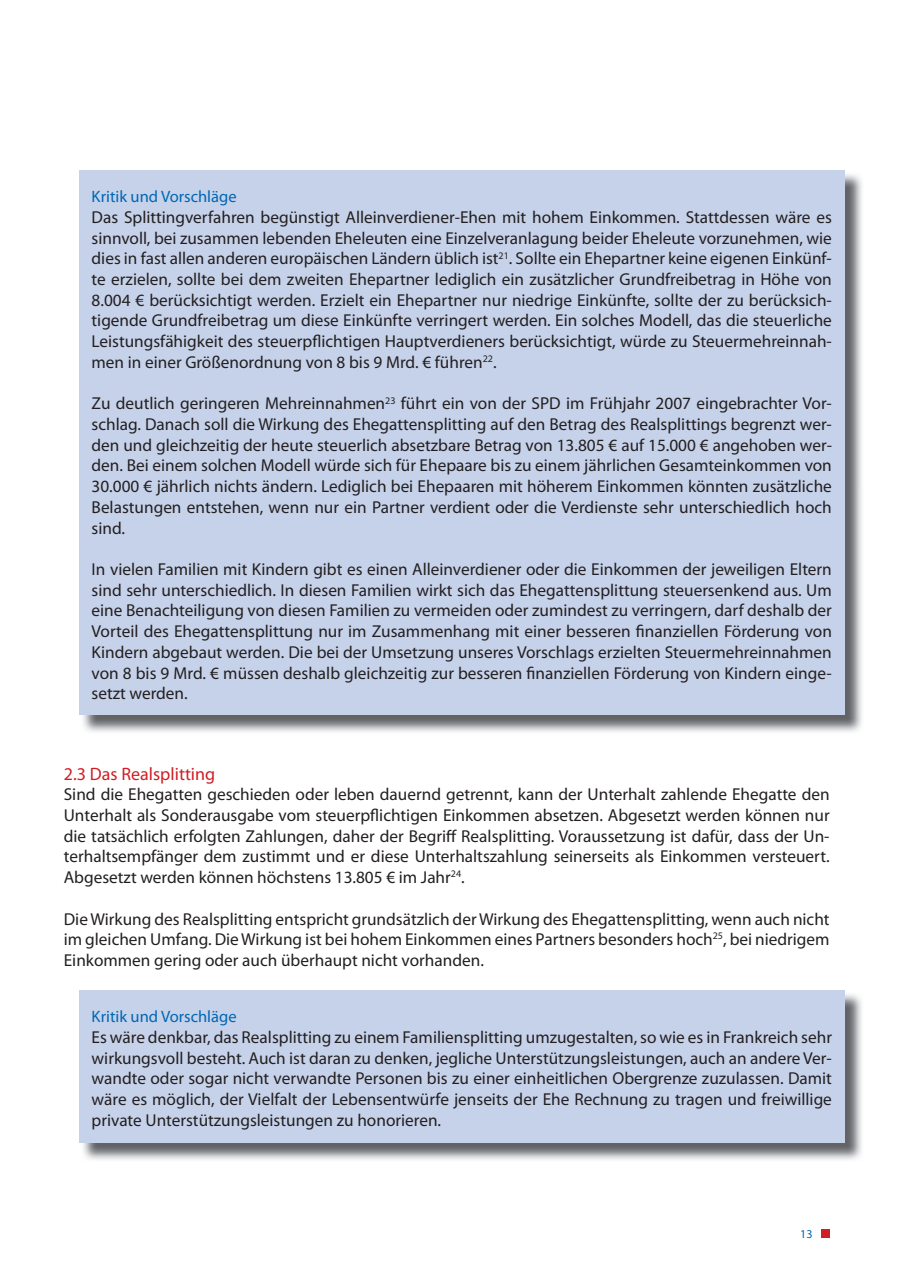
<style>
.page{position:relative;width:902px;height:1272px;background:#fff}
.page>*{position:absolute;margin:0;border:0;box-sizing:border-box;transform-origin:0 0}
.t1{font:18px "Myriad Pro";color:#d01e25}
.t2{font:17.25px/20.7px "Myriad Pro";color:#231f20;text-align:justify}
.t3{font:16.5px "Myriad Pro";color:#0166b3}
.t4{font:12px "Myriad Pro";color:#0166b3}
</style>
<div class="page">
<div style="left:820px;top:1229px;width:9px;height:8px;background:#d01e25"></div>
<img style="left:80px;top:171px;width:782px;height:561px">
<div style="left:79px;top:170px;width:765px;height:544px;background:#c6d2ea"></div>
<img style="left:80px;top:991px;width:782px;height:169px">
<div style="left:79px;top:990px;width:765px;height:152px;background:#c6d2ea"></div>
<p class="t3" style="left:92px;top:186px;width:146px">Kritik und Vorschläge</p>
<p class="t2" style="left:92px;top:206px;width:741px">Das Splittingverfahren begünstigt Alleinverdiener-Ehen mit hohem Einkommen. Stattdessen wäre es sinnvoll, bei zusammen lebenden Eheleuten eine Einzelveranlagung beider Eheleute vorzunehmen, wie dies in fast allen anderen europäischen Ländern üblich ist<sup>21</sup>. Sollte ein Ehepartner keine eigenen Einkünf&shy;te erzielen, sollte bei dem zweiten Ehepartner lediglich ein zusätzlicher Grundfreibetrag in Höhe von 8.004 € berücksichtigt werden. Erzielt ein Ehepartner nur niedrige Einkünfte, sollte der zu berücksich&shy;tigende Grundfreibetrag um diese Einkünfte verringert werden. Ein solches Modell, das die steuerliche Leistungsfähigkeit des steuerpflichtigen Hauptverdieners berücksichtigt, würde zu Steuermehreinnah&shy;men in einer Größenordnung von 8 bis 9 Mrd. € führen<sup>22</sup>.</p>
<p class="t2" style="left:92px;top:393px;width:741px">Zu deutlich geringeren Mehreinnahmen<sup>23</sup> führt ein von der SPD im Frühjahr 2007 eingebrachter Vor&shy;schlag. Danach soll die Wirkung des Ehegattensplitting auf den Betrag des Realsplittings begrenzt wer&shy;den und gleichzeitig der heute steuerlich absetzbare Betrag von 13.805 € auf 15.000 € angehoben wer&shy;den. Bei einem solchen Modell würde sich für Ehepaare bis zu einem jährlichen Gesamteinkommen von 30.000 € jährlich nichts ändern. Lediglich bei Ehepaaren mit höherem Einkommen könnten zusätzliche Belastungen entstehen, wenn nur ein Partner verdient oder die Verdienste sehr unterschiedlich hoch sind.</p>
<p class="t2" style="left:92px;top:558px;width:741px">In vielen Familien mit Kindern gibt es einen Alleinverdiener oder die Einkommen der jeweiligen Eltern sind sehr unterschiedlich. In diesen Familien wirkt sich das Ehegattensplittung steuersenkend aus. Um eine Benachteiligung von diesen Familien zu vermeiden oder zumindest zu verringern, darf deshalb der Vorteil des Ehegattensplittung nur im Zusammenhang mit einer besseren finanziellen Förderung von Kindern abgebaut werden. Die bei der Umsetzung unseres Vorschlags erzielten Steuermehreinnahmen von 8 bis 9 Mrd. € müssen deshalb gleichzeitig zur besseren finanziellen Förderung von Kindern einge&shy;setzt werden.</p>
<p class="t1" style="left:64px;top:762px;width:153px">2.3 Das Realsplitting</p>
<p class="t2" style="left:64px;top:783px;width:767px">Sind die Ehegatten geschieden oder leben dauernd getrennt, kann der Unterhalt zahlende Ehegatte den Unterhalt als Sonderausgabe vom steuerpflichtigen Einkommen absetzen. Abgesetzt werden können nur die tatsächlich erfolgten Zahlungen, daher der Begriff Realsplitting. Voraussetzung ist dafür, dass der Un&shy;terhaltsempfänger dem zustimmt und er diese Unterhaltszahlung seinerseits als Einkommen versteuert.<br>Abgesetzt werden können höchstens 13.805 € im Jahr<sup>24</sup>.</p>
<p class="t2" style="left:64px;top:908px;width:767px">Die Wirkung des Realsplitting entspricht grundsätzlich der Wirkung des Ehegattensplitting, wenn auch nicht im gleichen Umfang. Die Wirkung ist bei hohem Einkommen eines Partners besonders hoch<sup>25</sup>, bei niedrigem Einkommen gering oder auch überhaupt nicht vorhanden.</p>
<p class="t3" style="left:92px;top:1006px;width:146px">Kritik und Vorschläge</p>
<p class="t2" style="left:92px;top:1026px;width:741px">Es wäre denkbar, das Realsplitting zu einem Familiensplitting umzugestalten, so wie es in Frankreich sehr wirkungsvoll besteht. Auch ist daran zu denken, jegliche Unterstützungsleistungen, auch an andere Ver&shy;wandte oder sogar nicht verwandte Personen bis zu einer einheitlichen Obergrenze zuzulassen. Damit wäre es möglich, der Vielfalt der Lebensentwürfe jenseits der Ehe Rechnung zu tragen und freiwillige private Unterstützungsleistungen zu honorieren.</p>
<p class="t4" style="left:800px;top:1226px;width:14px">13</p>
</div>
